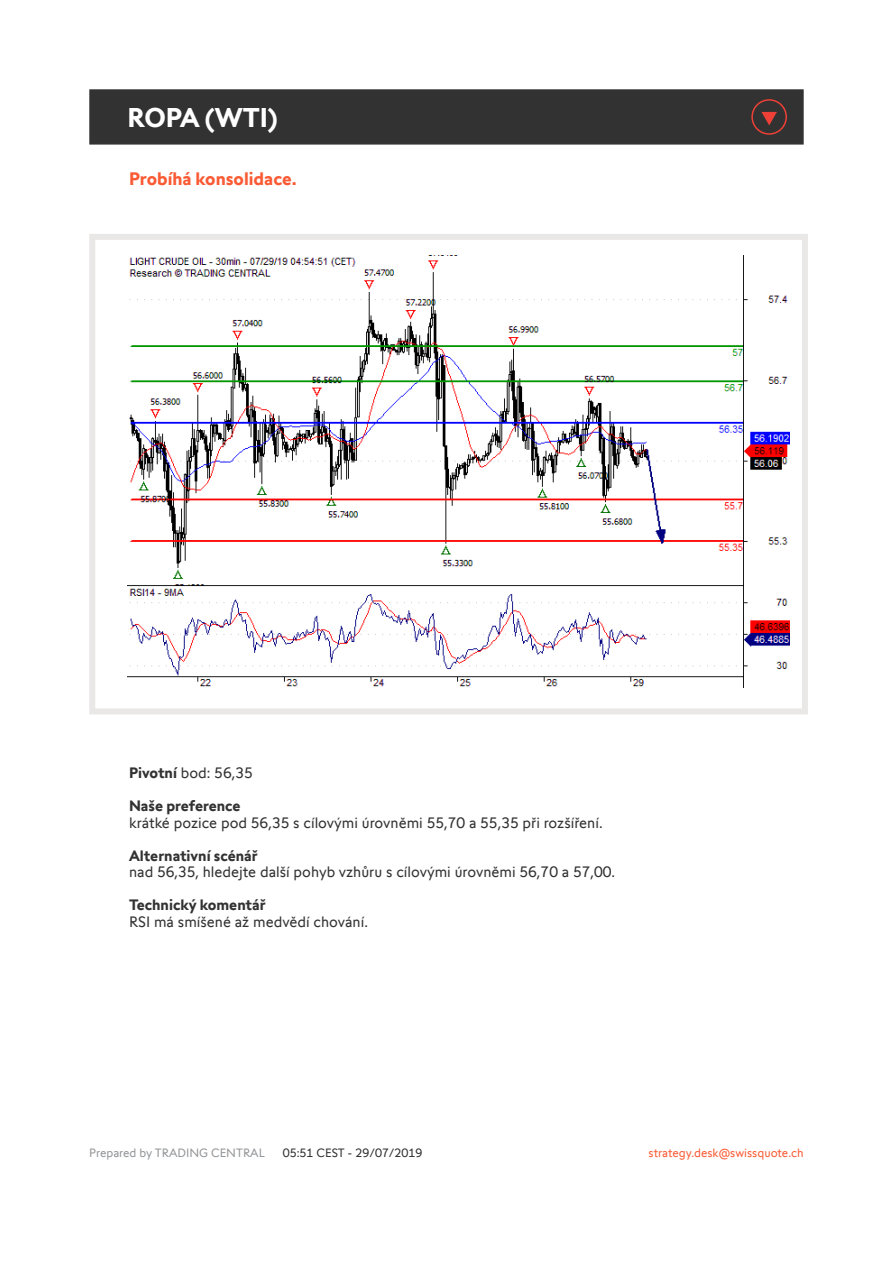
<style>
.page{position:relative;width:893px;height:1263px;background:#fff}
.page>*{position:absolute;margin:0;border:0;box-sizing:border-box;transform-origin:0 0}
.t1{font:700 27px "Swissquote CT";color:#fff}
.t2{font:700 18px "Swissquote CT";color:#fa5b35}
.t3{font:15px "Swissquote CT";color:#323232}
.t4{font:700 15px "Swissquote CT";color:#323232}
.t5{font:12px "Swissquote CT";color:#fa5b35}
.t6{font:12px "Swissquote CT";color:#939598}
.t7{font:12px "Swissquote CT";color:#323232}
.s1{font-weight:700}
</style>
<div class="page">
<div style="left:89px;top:234px;width:719px;height:480px;border:6px solid #e9e8e7"></div>
<div style="left:89px;top:89px;width:715px;height:56px;background:#323232;border:2px solid #323232"></div>
<img style="left:128px;top:255px;width:661px;height:432px">
<svg style="left:751px;top:99px;width:36px;height:36px"></svg>
<h1 class="t1" style="left:128px;top:101px;width:152px">ROPA (WTI)</h1>
<p class="t2" style="left:129px;top:168px;width:169px">Probíhá konsolidace.</p>
<p class="t3" style="left:129px;top:764px;width:125px"><span class="s1">Pivotní</span> bod: 56,35</p>
<p class="t4" style="left:129px;top:797px;width:113px">Naše preference</p>
<p class="t3" style="left:129px;top:814px;width:475px">krátké pozice pod 56,35 s cílovými úrovněmi 55,70 a 55,35 při rozšíření.</p>
<p class="t4" style="left:129px;top:846px;width:130px">Alternativní scénář</p>
<p class="t3" style="left:129px;top:863px;width:488px">nad 56,35, hledejte další pohyb vzhůru s cílovými úrovněmi 56,70 a 57,00.</p>
<p class="t4" style="left:129px;top:896px;width:138px">Technický komentář</p>
<p class="t3" style="left:129px;top:913px;width:240px">RSI má smíšené až medvědí chování.</p>
<p class="t6" style="left:89px;top:1145px;width:177px">Prepared by TRADING CENTRAL</p>
<p class="t7" style="left:283px;top:1145px;width:141px">05:51 CEST - 29/07/2019</p>
<p class="t5" style="left:649px;top:1145px;width:157px">strategy.desk@swissquote.ch</p>
</div>
